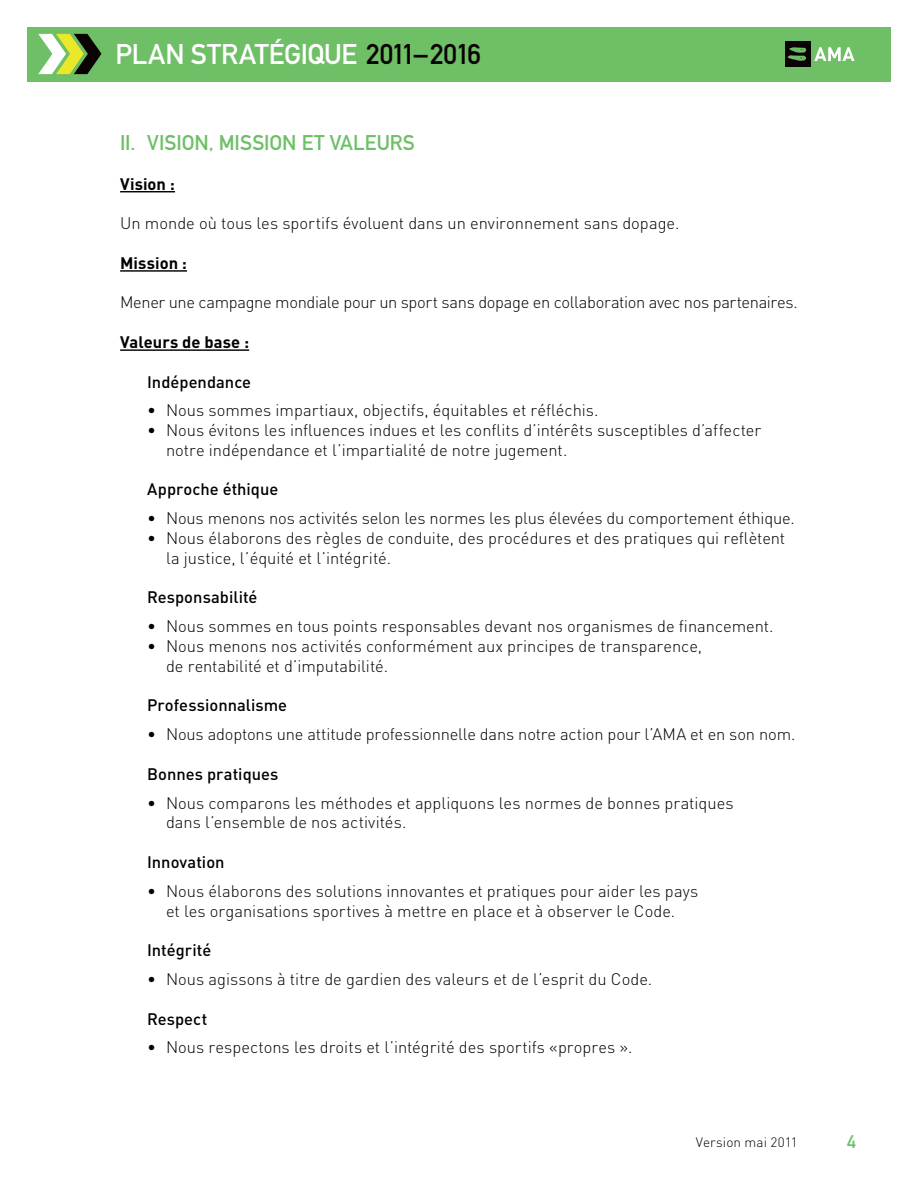
<style>
.page{position:relative;width:918px;height:1188px;background:#fff}
.page>*{position:absolute;margin:0;border:0;box-sizing:border-box;transform-origin:0 0}
.t1{font:28.05px "DIN Mittelschrift Alternate";letter-spacing:-.015em;color:#fff}
.t2{font:21px "DIN Mittelschrift Alternate";letter-spacing:-.005em;color:#6dc067}
.t3{font:18px "DIN Mittelschrift Alternate";color:#6dc067}
.t4{font:300 16.5px/19.8px "DIN";color:#000}
.t5{font:500 16.5px "DIN";color:#000}
.t6{font:300 16.5px "DIN";letter-spacing:-.02em;color:#000}
.t7{font:700 16.5px "DIN";letter-spacing:.005em;color:#000}
.t8{font:300 13.5px "DIN";letter-spacing:.01em;color:#000}
.s1{color:#0a0303}
</style>
<div class="page">
<div style="left:27px;top:27px;width:864px;height:54px;background:#6ebf66"></div>
<svg style="left:38px;top:34px;width:64px;height:40px"></svg>
<div style="left:785px;top:41px;width:25px;height:26px;background:#0a0303"></div>
<svg style="left:788px;top:47px;width:18px;height:14px"></svg>
<svg style="left:814px;top:47px;width:41px;height:14px"></svg>
<hr style="left:120px;top:191px;width:55px;height:1px;background:#000">
<hr style="left:120px;top:270px;width:67px;height:2px;background:#000">
<hr style="left:120px;top:349px;width:129px;height:2px;background:#000">
<h1 class="t1" style="left:116px;top:38px;width:367px">PLAN STRATÉGIQUE <span class="s1">2011–2016</span></h1>
<p class="t2" style="left:120px;top:130px;width:296px">II. VISION, MISSION ET VALEURS</p>
<p class="t7" style="left:120px;top:173px;width:56px">Vision :</p>
<p class="t4" style="left:120px;top:213px;width:561px">Un monde où tous les sportifs évoluent dans un environnement sans dopage.</p>
<p class="t7" style="left:120px;top:252px;width:68px">Mission :</p>
<p class="t6" style="left:120px;top:291px;width:679px">Mener une campagne mondiale pour un sport sans dopage en collaboration avec nos partenaires.</p>
<p class="t7" style="left:120px;top:331px;width:131px">Valeurs de base :</p>
<p class="t5" style="left:147px;top:371px;width:106px">Indépendance</p>
<p class="t4" style="left:147px;top:400px;width:453px">• Nous sommes impartiaux, objectifs, équitables et réfléchis.</p>
<p class="t4" style="left:166px;top:420px;width:597px;text-indent:-19px">• Nous évitons les influences indues et les conflits d’intérêts susceptibles d’affecter notre indépendance et l’impartialité de notre jugement.</p>
<p class="t5" style="left:147px;top:479px;width:133px">Approche éthique</p>
<p class="t4" style="left:147px;top:508px;width:649px">• Nous menons nos activités selon les normes les plus élevées du comportement éthique.</p>
<p class="t4" style="left:166px;top:528px;width:621px;text-indent:-19px">• Nous élaborons des règles de conduite, des procédures et des pratiques qui reflètent la justice, l’équité et l’intégrité.</p>
<p class="t5" style="left:147px;top:587px;width:112px">Responsabilité</p>
<p class="t4" style="left:147px;top:616px;width:628px">• Nous sommes en tous points responsables devant nos organismes de financement.</p>
<p class="t4" style="left:166px;top:636px;width:538px;text-indent:-19px">• Nous menons nos activités conformément aux principes de transparence, de rentabilité et d’imputabilité.</p>
<p class="t5" style="left:147px;top:695px;width:142px">Professionnalisme</p>
<p class="t4" style="left:147px;top:724px;width:650px">• Nous adoptons une attitude professionnelle dans notre action pour l’AMA et en son nom.</p>
<p class="t5" style="left:147px;top:763px;width:133px">Bonnes pratiques</p>
<p class="t4" style="left:166px;top:792px;width:569px;text-indent:-19px">• Nous comparons les méthodes et appliquons les normes de bonnes pratiques dans l’ensemble de nos activités.</p>
<p class="t5" style="left:147px;top:852px;width:79px">Innovation</p>
<p class="t4" style="left:147px;top:880px;width:553px;text-align:center">• Nous élaborons des solutions innovantes et pratiques pour aider les pays et les organisations sportives à mettre en place et à observer le Code.</p>
<p class="t5" style="left:147px;top:940px;width:66px">Intégrité</p>
<p class="t4" style="left:147px;top:969px;width:507px">• Nous agissons à titre de gardien des valeurs et de l’esprit du Code.</p>
<p class="t5" style="left:147px;top:1008px;width:62px">Respect</p>
<p class="t4" style="left:147px;top:1037px;width:487px">• Nous respectons les droits et l’intégrité des sportifs «propres ».</p>
<p class="t8" style="left:696px;top:1133px;width:103px">Version mai 2011</p>
<p class="t3" style="left:847px;top:1131px;width:10px">4</p>
</div>
